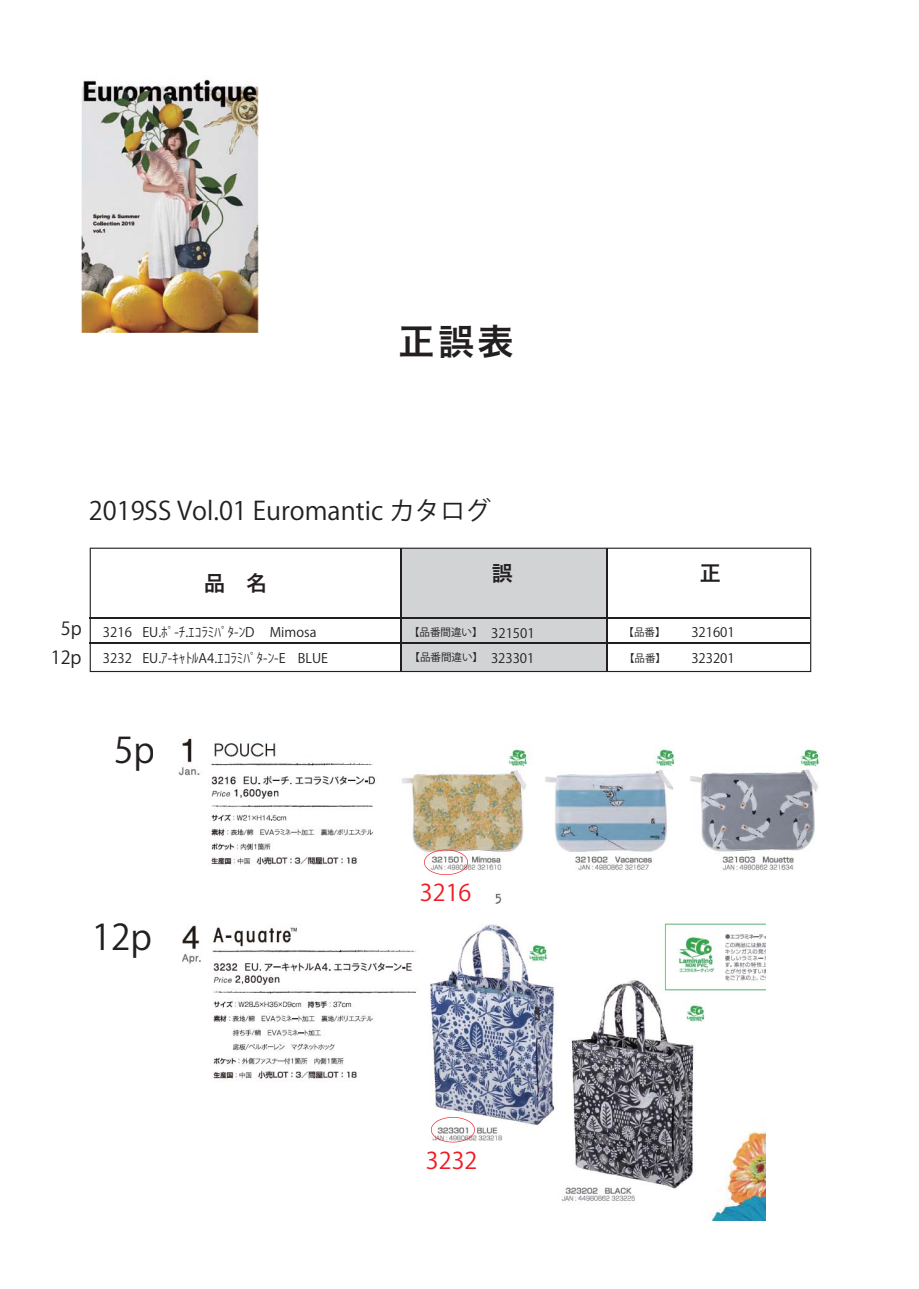
<style>
.page{position:relative;width:919px;height:1289px;background:#fff}
.page>*{position:absolute;margin:0;border:0;box-sizing:border-box;transform-origin:0 0}
.t1{font:36px "Hira Kaku Pro W6 90 pv RKSJ H";color:#231f20}
.t2{font:35.25px "Koz Go Pr 6 N Regular 90 pv RKSJ H";color:#231f20}
.t3{font:25.35px "Koz Go Pr 6 N Regular 90 pv RKSJ H";color:#231f20}
.t4{font:22.95px "Koz Go Pr 6 N Regular 90 pv RKSJ H";color:#ed1c24}
.t5{font:21px "Hira Kaku Pro W6 90 pv RKSJ H";color:#231f20}
.t6{font:18px/29.5px "Koz Go Pr 6 N Regular 90 pv RKSJ H";color:#231f20;text-align:center}
.t7{font:13.05px/26.4px "Koz Go Pr 6 N Regular 90 pv RKSJ H";color:#231f20}
.t8{font:10.5px "Koz Go Pr 6 N Regular 90 pv RKSJ H";color:#231f20}
</style>
<div class="page">
<svg style="left:90px;top:547px;width:721px;height:125px"></svg>
<hr style="left:90px;top:617px;width:720px;height:1px;background:#231f20">
<hr style="left:400px;top:548px;width:1px;height:123px;background:#231f20">
<hr style="left:606px;top:548px;width:2px;height:123px;background:#231f20">
<hr style="left:90px;top:643px;width:720px;height:1px;background:#231f20">
<img style="left:178px;top:738px;width:642px;height:166px">
<img style="left:183px;top:923px;width:582px;height:297px">
<svg style="left:431px;top:1116px;width:44px;height:26px"></svg>
<svg style="left:424px;top:849px;width:44px;height:26px"></svg>
<div style="left:153px;top:1146px;width:261px;height:102px;background:#fff"></div>
<img style="left:80px;top:79px;width:178px;height:253px">
<h1 class="t1" style="left:398px;top:328px;width:117px">正誤表</h1>
<h3 class="t3" style="left:89px;top:501px;width:403px">2019SS Vol.01 Euromantic カタログ</h3>
<h3 class="t5" style="left:204px;top:574px;width:64px">品　名</h3>
<h3 class="t5" style="left:492px;top:565px;width:22px">誤</h3>
<h3 class="t5" style="left:700px;top:565px;width:22px">正</h3>
<p class="t7" style="left:103px;top:620px;width:227px">3216 EU.ﾎﾟ-ﾁ.ｴｺﾗﾐﾊﾟﾀ-ﾝD Mimosa<br>3232 EU.ｱ-ｷｬﾄﾙA4.ｴｺﾗﾐﾊﾟﾀ-ﾝ-E BLUE</p>
<h3 class="t6" style="left:51px;top:615px;width:32px">5p<br>12p</h3>
<p class="t8" style="left:623px;top:628px;width:43px">【品番】</p>
<p class="t7" style="left:491px;top:621px;width:45px">321501</p>
<p class="t7" style="left:691px;top:620px;width:45px">321601</p>
<p class="t8" style="left:409px;top:628px;width:75px">【品番間違い】</p>
<p class="t8" style="left:409px;top:653px;width:75px">【品番間違い】</p>
<p class="t7" style="left:491px;top:646px;width:45px">323301</p>
<p class="t7" style="left:691px;top:646px;width:45px">323201</p>
<p class="t8" style="left:624px;top:654px;width:43px">【品番】</p>
<h2 class="t2" style="left:114px;top:736px;width:42px">5p</h2>
<h2 class="t2" style="left:92px;top:923px;width:62px">12p</h2>
<h3 class="t4" style="left:420px;top:884px;width:76px">3216　</h3>
<h3 class="t4" style="left:426px;top:1152px;width:76px">3232　</h3>
</div>
